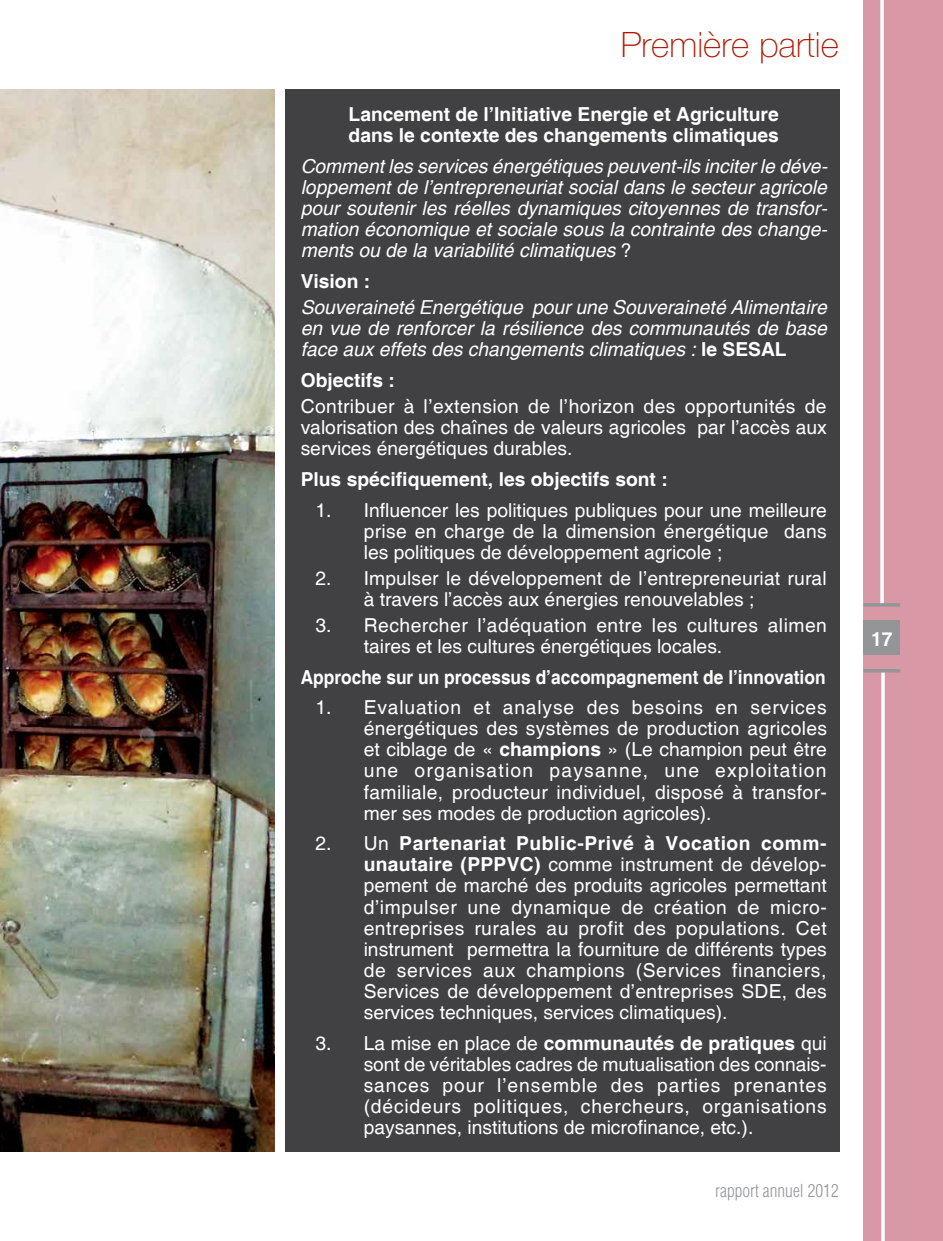
<style>
.page{position:relative;width:943px;height:1241px;background:#fff}
.page>*{position:absolute;margin:0;border:0;box-sizing:border-box;transform-origin:0 0}
.t1{font:100 35px "Helvetica Neue LT Std";color:#af1902}
.t2{font:19.25px/21px "Helvetica";color:#fff;text-align:justify}
.t3{font:italic 19.25px/21px "Helvetica";color:#fff;text-align:justify}
.t4{font:700 19.25px/21px "Helvetica";color:#fff}
.t5{font:19.25px/21px "Helvetica";letter-spacing:.025em;color:#fff}
.t6{font:700 19.25px "Helvetica";color:#fff;scale:.9 1}
.t7{font:300 condensed 17.5px "Helvetica LT Std";color:#939598}
.s1{font-style:normal}
.s2{font-weight:700;font-style:normal}
.s3{font-weight:700}
</style>
<div class="page">
<div style="left:863px;top:0;width:80px;height:1240px;background:#d998a5"></div>
<div style="left:863px;top:620px;width:37px;height:35px;background:#939598"></div>
<hr style="left:863px;top:603px;width:37px;height:3px;background:#939598">
<hr style="left:863px;top:669px;width:37px;height:3px;background:#939598">
<hr style="left:880px;top:0;width:3px;height:603px;background:#fff">
<hr style="left:881px;top:672px;width:3px;height:568px;background:#fff">
<div style="left:285px;top:89px;width:555px;height:1062px;background:#414042"></div>
<img style="left:0;top:89px;width:275px;height:1062px">
<h1 class="t1" style="left:621px;top:25px;width:219px">Première partie</h1>
<p class="t4" style="left:348px;top:104px;width:432px">Lancement de l’Initiative Energie et Agriculture dans le contexte des changements climatiques</p>
<p class="t3" style="left:301px;top:156px;width:528px">Comment les services énergétiques peuvent-ils inciter le déve&shy;loppement de l’entrepreneuriat social dans le secteur agricole pour soutenir les réelles dynamiques citoyennes de transfor&shy;mation économique et sociale sous la contrainte des change&shy;ments ou de la variabilité climatiques <span class="s1">?</span></p>
<p class="t4" style="left:301px;top:271px;width:71px">Vision :</p>
<p class="t3" style="left:301px;top:297px;width:527px">Souveraineté Energétique pour une Souveraineté Alimentaire en vue de renforcer la résilience des communautés de base face aux effets des changements climatiques : <span class="s2">le SESAL</span></p>
<p class="t4" style="left:301px;top:370px;width:96px">Objectifs :</p>
<p class="t2" style="left:301px;top:396px;width:527px">Contribuer à l’extension de l’horizon des opportunités de valorisation des chaînes de valeurs agricoles par l’accès aux services énergétiques durables.</p>
<p class="t4" style="left:301px;top:469px;width:368px">Plus spécifiquement, les objectifs sont :</p>
<p class="t2" style="left:364px;top:500px;width:464px;text-indent:-48px">1. Influencer les politiques publiques pour une meilleure prise en charge de la dimension énergétique dans les politiques de développement agricole ;</p>
<p class="t2" style="left:364px;top:568px;width:464px;text-indent:-48px">2. Impulser le développement de l’entrepreneuriat rural à travers l’accès aux énergies renouvelables ;</p>
<p class="t5" style="left:364px;top:615px;width:464px;text-indent:-48px">3. Rechercher l’adéquation entre les cultures alimen taires et les cultures énergétiques locales.</p>
<p class="t6" style="left:301px;top:665px;width:584px">Approche sur un processus d’accompagnement de l’innovation</p>
<p class="t2" style="left:364px;top:697px;width:465px;text-indent:-48px">1. Evaluation et analyse des besoins en services énergétiques des systèmes de production agricoles et ciblage de « <span class="s3">champions</span> » (Le champion peut être une organisation paysanne, une exploitation familiale, producteur individuel, disposé à transfor&shy;mer ses modes de production agricoles).</p>
<p class="t2" style="left:364px;top:833px;width:464px;text-indent:-48px">2. Un <span class="s3">Partenariat Public-Privé à Vocation comm&shy;unautaire (PPPVC)</span> comme instrument de dévelop&shy;pement de marché des produits agricoles permettant d’impulser une dynamique de création de micro&shy;entreprises rurales au profit des populations. Cet instrument permettra la fourniture de différents types de services aux champions (Services financiers, Services de développement d’entreprises SDE, des services techniques, services climatiques).</p>
<p class="t2" style="left:364px;top:1032px;width:464px;text-indent:-48px">3. La mise en place de <span class="s3">communautés de pratiques</span> qui sont de véritables cadres de mutualisation des connais&shy;sances pour l’ensemble des parties prenantes (décideurs politiques, chercheurs, organisations paysannes, institutions de microfinance, etc.).</p>
<p class="t7" style="left:715px;top:1179px;width:125px">rapport annuel 2012</p>
<p class="t4" style="left:871px;top:630px;width:23px">17</p>
</div>
